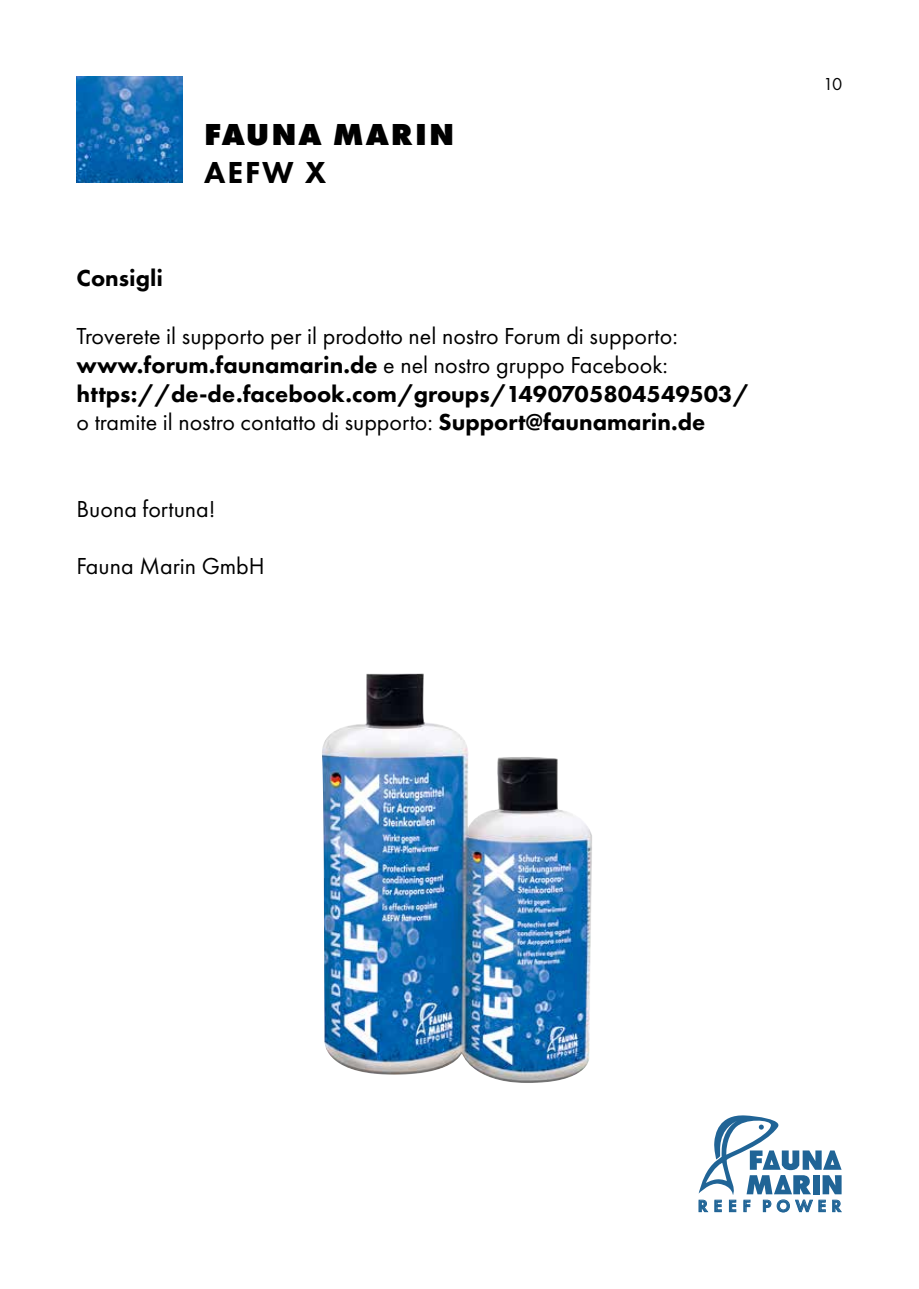
<style>
.page{position:relative;width:919px;height:1289px;background:#fff}
.page>*{position:absolute;margin:0;border:0;box-sizing:border-box;transform-origin:0 0}
.t1{font:800 31.5px "Futura PT";letter-spacing:.06em;color:#000}
.t2{font:800 31.5px "Futura PT";color:#000}
.t3{font:24px/28.8px "Futura PT";color:#000}
.t4{font:800 24px "Futura PT";color:#000}
.t5{font:18px "Futura PT";color:#000}
.t6{font:600 17.25px "Futura PT";letter-spacing:.31em;color:#206496}
.s1{font-weight:800}
</style>
<div class="page">
<svg style="left:698px;top:1115px;width:143px;height:79px"></svg>
<img style="left:77px;top:77px;width:106px;height:106px">
<img style="left:322px;top:673px;width:270px;height:410px">
<h1 class="t1" style="left:204px;top:115px;width:251px">FAUNA MARIN</h1>
<h1 class="t2" style="left:204px;top:153px;width:124px">AEFW X</h1>
<p class="t4" style="left:77px;top:263px;width:88px">Consigli</p>
<p class="t3" style="left:77px;top:321px;width:674px">Troverete il supporto per il prodotto nel nostro Forum di supporto: <span class="s1">www.forum.faunamarin.de</span> e nel nostro gruppo Facebook: <span class="s1">https://de-de.facebook.com/groups/1490705804549503/ </span>o tramite il nostro contatto di supporto: <span class="s1">Support@faunamarin.de</span></p>
<p class="t3" style="left:77px;top:494px;width:140px">Buona fortuna!</p>
<p class="t3" style="left:77px;top:552px;width:190px">Fauna Marin GmbH</p>
<p class="t5" style="left:823px;top:74px;width:21px">10</p>
<p class="t6" style="left:697px;top:1195px;width:145px">REEF POWER</p>
</div>
